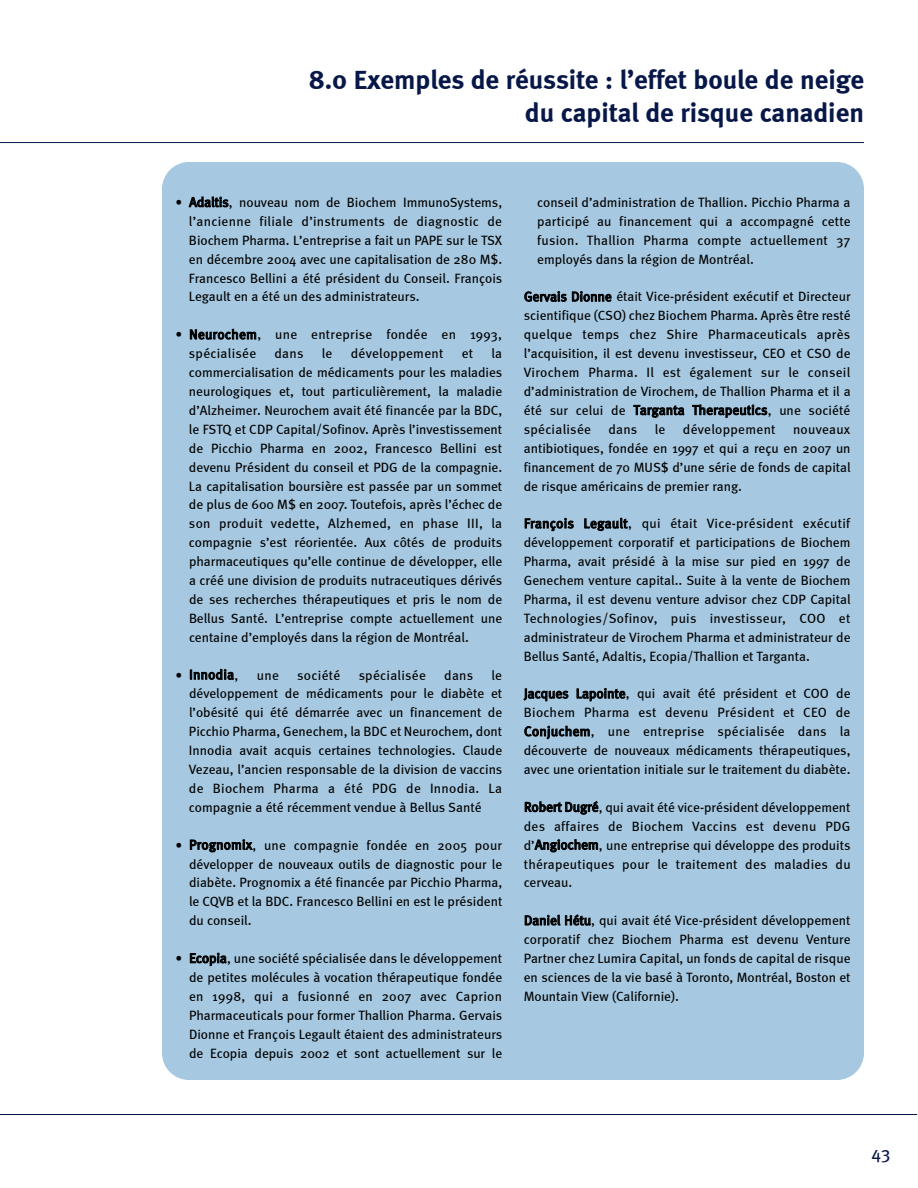
<style>
.page{position:relative;width:918px;height:1188px;background:#fff}
.page>*{position:absolute;margin:0;border:0;box-sizing:border-box;transform-origin:0 0}
.t1{font:700 27px/33px "Meta";color:#071748;text-align:right}
.t2{font:18px "Meta";color:#071748}
.t3{font:13.5px/18.9px "Meta";color:#000;text-align:justify}
.t4{font:13.5px/18.9px "Meta";letter-spacing:.02em;color:#000}
</style>
<div class="page">
<hr style="left:0;top:1114px;width:917px;height:1px;background:#071748">
<hr style="left:0;top:142px;width:864px;height:1px;background:#071748">
<div style="left:162px;top:162px;width:702px;height:918px;background:#a6c8e0;border-radius:27px"></div>
<h1 class="t1" style="left:309px;top:63px;width:557px">8.0 Exemples de réussite : l’effet boule de neige du capital de risque canadien</h1>
<p class="t3" style="left:189px;top:193px;width:315px;text-indent:-13px">• Adaltis, nouveau nom de Biochem ImmunoSystems, l’ancienne filiale d’instruments de diagnostic de Biochem Pharma. L’entreprise a fait un PAPE sur le TSX en décembre 2004 avec une capitalisation de 280 M$.<br>Francesco Bellini a été président du Conseil. François Legault en a été un des administrateurs.</p>
<p class="t4" style="left:189px;top:325px;width:315px;text-indent:-14px">• Neurochem, une entreprise fondée en 1993, spécialisée</p>
<p class="t3" style="left:275px;top:344px;width:30px">dans</p>
<p class="t3" style="left:322px;top:344px;width:12px">le</p>
<p class="t4" style="left:351px;top:344px;width:94px">développement</p>
<p class="t3" style="left:462px;top:344px;width:13px">et</p>
<p class="t3" style="left:189px;top:344px;width:315px;text-indent:302px">la commercialisation de médicaments pour les maladies neurologiques et, tout particulièrement, la maladie d’Alzheimer. Neurochem avait été financée par la BDC, le FSTQ et CDP Capital/Sofinov. Après l’investissement de Picchio Pharma en 2002, Francesco Bellini est devenu Président du conseil et PDG de la compagnie.<br>La capitalisation boursière est passée par un sommet de plus de 600 M$ en 2007. Toutefois, après l’échec de son produit vedette, Alzhemed, en phase III, la compagnie s’est réorientée. Aux côtés de produits pharmaceutiques qu’elle continue de développer, elle a créé une division de produits nutraceutiques dérivés de ses recherches thérapeutiques et pris le nom de Bellus Santé. L’entreprise compte actuellement une centaine d’employés dans la région de Montréal.</p>
<p class="t4" style="left:176px;top:665px;width:64px">• Innodia,</p>
<p class="t3" style="left:257px;top:665px;width:23px">une</p>
<p class="t4" style="left:297px;top:665px;width:44px">société</p>
<p class="t4" style="left:359px;top:665px;width:69px">spécialisée</p>
<p class="t3" style="left:444px;top:665px;width:30px">dans</p>
<p class="t3" style="left:189px;top:665px;width:315px;text-indent:302px">le développement de médicaments pour le diabète et l’obésité qui été démarrée avec un financement de Picchio Pharma, Genechem, la BDC et Neurochem, dont Innodia avait acquis certaines technologies. Claude Vezeau, l’ancien responsable de la division de vaccins de Biochem Pharma a été PDG de Innodia. La compagnie a été récemment vendue à Bellus Santé</p>
<p class="t3" style="left:189px;top:835px;width:315px;text-indent:-14px">• Prognomix, une compagnie fondée en 2005 pour développer de nouveaux outils de diagnostic pour le diabète. Prognomix a été financée par Picchio Pharma, le CQVB et la BDC. Francesco Bellini en est le président du conseil.</p>
<p class="t3" style="left:189px;top:949px;width:315px;text-indent:-14px">• Ecopia, une société spécialisée dans le développement de petites molécules à vocation thérapeutique fondée en 1998, qui a fusionné en 2007 avec Caprion Pharmaceuticals pour former Thallion Pharma. Gervais Dionne et François Legault étaient des administrateurs de Ecopia depuis 2002 et sont actuellement sur le</p>
<p class="t3" style="left:537px;top:193px;width:315px">conseil d’administration de Thallion. Picchio Pharma a participé au financement qui a accompagné cette fusion. Thallion Pharma compte actuellement 37 employés dans la région de Montréal.</p>
<p class="t3" style="left:524px;top:287px;width:328px">Gervais Dionne était Vice-président exécutif et Directeur scientifique (CSO) chez Biochem Pharma. Après être resté quelque temps chez Shire Pharmaceuticals après l’acquisition, il est devenu investisseur, CEO et CSO de Virochem Pharma. Il est également sur le conseil d’administration de Virochem, de Thallion Pharma et il a été sur celui de Targanta Therapeutics, une société spécialisée</p>
<p class="t3" style="left:609px;top:420px;width:30px">dans</p>
<p class="t3" style="left:655px;top:420px;width:12px">le</p>
<p class="t4" style="left:683px;top:420px;width:94px">développement</p>
<p class="t3" style="left:524px;top:420px;width:328px;text-indent:269px">nouveaux antibiotiques, fondée en 1997 et qui a reçu en 2007 un financement de 70 MUS$ d’une série de fonds de capital de risque américains de premier rang.</p>
<p class="t3" style="left:524px;top:514px;width:328px">François Legault, qui était Vice-président exécutif développement corporatif et participations de Biochem Pharma, avait présidé à la mise sur pied en 1997 de Genechem venture capital.. Suite à la vente de Biochem Pharma, il est devenu venture advisor chez CDP Capital Technologies/Sofinov, puis investisseur, COO et administrateur de Virochem Pharma et administrateur de Bellus Santé, Adaltis, Ecopia/Thallion et Targanta.</p>
<p class="t3" style="left:524px;top:684px;width:328px">Jacques Lapointe, qui avait été président et COO de Biochem Pharma est devenu Président et CEO de Conjuchem, une entreprise spécialisée dans la découverte de nouveaux médicaments thérapeutiques, avec une orientation initiale sur le traitement du diabète.</p>
<p class="t3" style="left:524px;top:798px;width:328px">Robert Dugré, qui avait été vice-président développement des affaires de Biochem Vaccins est devenu PDG d’Angiochem, une entreprise qui développe des produits thérapeutiques pour le traitement des maladies du cerveau.</p>
<p class="t3" style="left:524px;top:911px;width:328px">Daniel Hétu, qui avait été Vice-président développement corporatif chez Biochem Pharma est devenu Venture Partner chez Lumira Capital, un fonds de capital de risque en sciences de la vie basé à Toronto, Montréal, Boston et Mountain View (Californie).</p>
<h2 class="t2" style="left:871px;top:1142px;width:20px">43</h2>
</div>
